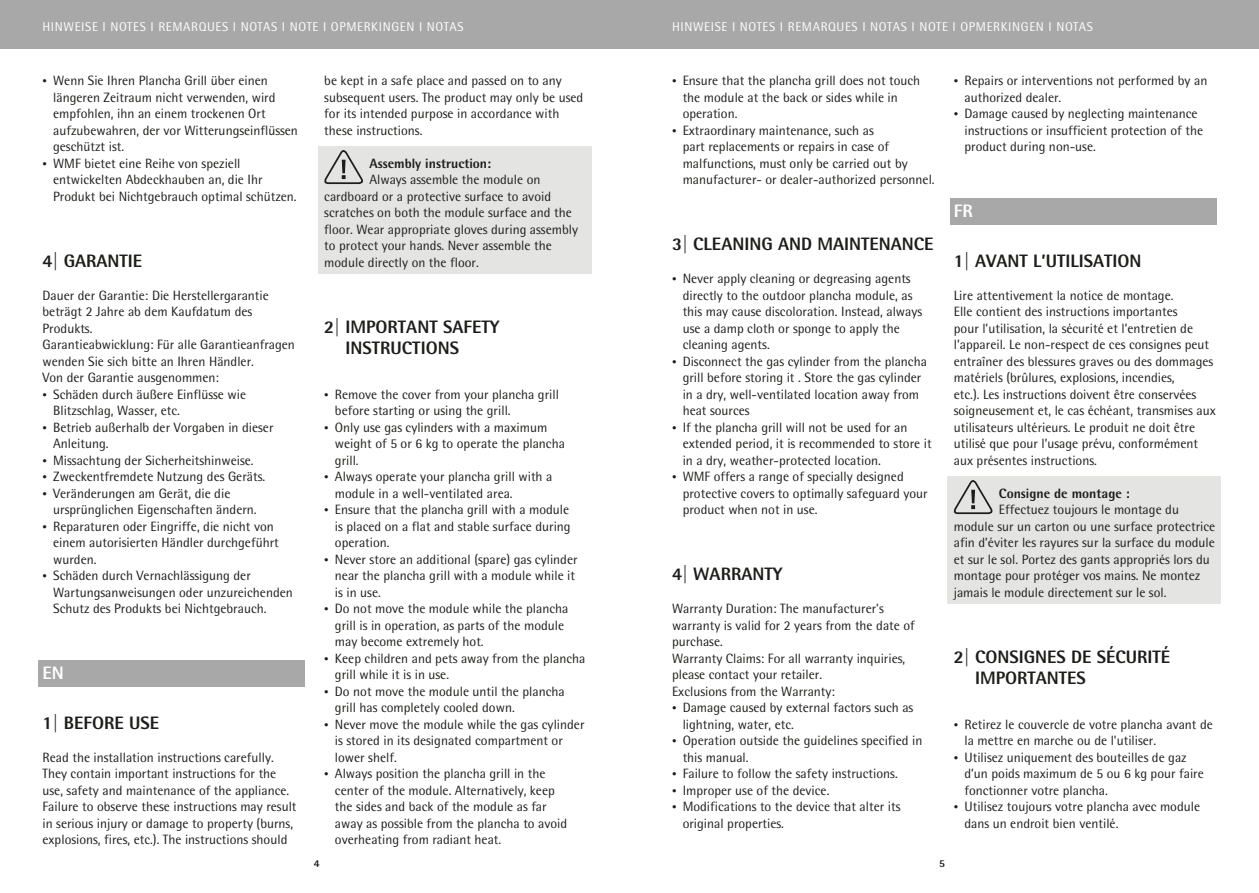
<style>
.page{position:relative;width:1259px;height:893px;background:#fff}
.page>*{position:absolute;margin:0;border:0;box-sizing:border-box;transform-origin:0 0}
.t1{font:700 18px/21px "WMF Rotis";color:#1d1d1b}
.t2{font:700 18px "WMF Rotis";color:#fff}
.t3{font:13.5px/16.5px "WMF Rotis";color:#1d1d1b}
.t4{font:700 13.5px "WMF Rotis";color:#1d1d1b}
.t5{font:12.75px "WMF Rotis";letter-spacing:.05em;color:#fff}
.t6{font:700 10.5px "WMF Rotis";color:#1d1d1b}
.s1{font-size:9px}
</style>
<div class="page">
<div style="left:629px;top:0;width:630px;height:49px;background:#a8a8a8"></div>
<div style="left:0;top:0;width:629px;height:49px;background:#a8a8a8"></div>
<div style="left:949px;top:199px;width:267px;height:26px;background:#a8a8a8"></div>
<div style="left:947px;top:476px;width:273px;height:128px;background:#e4e4e3"></div>
<svg style="left:954px;top:480px;width:38px;height:34px"></svg>
<div style="left:38px;top:661px;width:267px;height:26px;background:#a8a8a8"></div>
<div style="left:318px;top:146px;width:273px;height:128px;background:#e4e4e3"></div>
<svg style="left:324px;top:150px;width:39px;height:34px"></svg>
<p class="t5" style="left:43px;top:19px;width:422px">HINWEISE I NOTES I REMARQUES I NOTAS I NOTE I OPMERKINGEN I NOTAS</p>
<p class="t5" style="left:672px;top:19px;width:422px">HINWEISE I NOTES I REMARQUES I NOTAS I NOTE I OPMERKINGEN I NOTAS</p>
<p class="t3" style="left:53px;top:72px;width:246px;text-indent:-11px"><span class="s1">•</span> Wenn Sie Ihren Plancha Grill über einen längeren Zeitraum nicht verwenden, wird empfohlen, ihn an einem trockenen Ort aufzubewahren, der vor Witterungseinflüssen geschützt ist.</p>
<p class="t3" style="left:53px;top:155px;width:245px;text-indent:-11px"><span class="s1">•</span> WMF bietet eine Reihe von speziell entwickelten Abdeckhauben an, die Ihr<br>Produkt bei Nichtgebrauch optimal schützen.</p>
<h1 class="t1" style="left:43px;top:250px;width:101px">4| GARANTIE</h1>
<p class="t3" style="left:43px;top:287px;width:254px">Dauer der Garantie: Die Herstellergarantie beträgt 2 Jahre ab dem Kaufdatum des Produkts.<br>Garantieabwicklung: Für alle Garantieanfragen wenden Sie sich bitte an Ihren Händler.<br>Von der Garantie ausgenommen:</p>
<p class="t3" style="left:53px;top:386px;width:194px;text-indent:-11px"><span class="s1">•</span> Schäden durch äußere Einflüsse wie<br>Blitzschlag, Wasser, etc.</p>
<p class="t3" style="left:53px;top:419px;width:222px;text-indent:-11px"><span class="s1">•</span> Betrieb außerhalb der Vorgaben in dieser<br>Anleitung.</p>
<p class="t3" style="left:43px;top:452px;width:213px"><span class="s1">•</span> Missachtung der Sicherheitshinweise.</p>
<p class="t3" style="left:43px;top:468px;width:224px"><span class="s1">•</span> Zweckentfremdete Nutzung des Geräts.</p>
<p class="t3" style="left:53px;top:485px;width:205px;text-indent:-11px"><span class="s1">•</span> Veränderungen am Gerät, die die ursprünglichen Eigenschaften ändern.</p>
<p class="t3" style="left:53px;top:518px;width:227px;text-indent:-11px"><span class="s1">•</span> Reparaturen oder Eingriffe, die nicht von einem autorisierten Händler durchgeführt wurden.</p>
<p class="t3" style="left:53px;top:567px;width:241px;text-indent:-11px"><span class="s1">•</span> Schäden durch Vernachlässigung der<br>Wartungsanweisungen oder unzureichenden<br>Schutz des Produkts bei Nichtgebrauch.</p>
<h1 class="t2" style="left:43px;top:662px;width:23px">EN</h1>
<h1 class="t1" style="left:43px;top:712px;width:118px">1| BEFORE USE</h1>
<p class="t3" style="left:43px;top:749px;width:256px">Read the installation instructions carefully.<br>They contain important instructions for the use, safety and maintenance of the appliance.<br>Failure to observe these instructions may result in serious injury or damage to property (burns, explosions, fires, etc.). The instructions should</p>
<p class="t3" style="left:324px;top:72px;width:260px">be kept in a safe place and passed on to any subsequent users. The product may only be used for its intended purpose in accordance with these instructions.</p>
<p class="t4" style="left:369px;top:154px;width:123px">Assembly instruction:</p>
<p class="t3" style="left:324px;top:171px;width:255px;text-indent:45px">Always assemble the module on cardboard or a protective surface to avoid scratches on both the module surface and the floor. Wear appropriate gloves during assembly to protect your hands. Never assemble the module directly on the floor.</p>
<h1 class="t1" style="left:345px;top:316px;width:155px;text-indent:-21px">2| IMPORTANT SAFETY<br>INSTRUCTIONS</h1>
<p class="t3" style="left:335px;top:386px;width:226px;text-indent:-11px"><span class="s1">•</span> Remove the cover from your plancha grill before starting or using the grill.</p>
<p class="t3" style="left:335px;top:419px;width:231px;text-indent:-11px"><span class="s1">•</span> Only use gas cylinders with a maximum weight of 5 or 6 kg to operate the plancha grill.</p>
<p class="t3" style="left:335px;top:468px;width:219px;text-indent:-11px"><span class="s1">•</span> Always operate your plancha grill with a module in a well-ventilated area.</p>
<p class="t3" style="left:335px;top:501px;width:237px;text-align:justify;text-indent:-11px"><span class="s1">•</span> Ensure that the plancha grill with a module is placed on a flat and stable surface during operation.</p>
<p class="t3" style="left:335px;top:551px;width:244px;text-indent:-11px"><span class="s1">•</span> Never store an additional (spare) gas cylinder near the plancha grill with a module while it is in use.</p>
<p class="t3" style="left:335px;top:600px;width:235px;text-indent:-11px"><span class="s1">•</span> Do not move the module while the plancha grill is in operation, as parts of the module may become extremely hot.</p>
<p class="t3" style="left:335px;top:650px;width:252px;text-indent:-11px"><span class="s1">•</span> Keep children and pets away from the plancha grill while it is in use.</p>
<p class="t3" style="left:335px;top:683px;width:231px;text-indent:-11px"><span class="s1">•</span> Do not move the module until the plancha grill has completely cooled down.</p>
<p class="t3" style="left:335px;top:716px;width:251px;text-indent:-11px"><span class="s1">•</span> Never move the module while the gas cylinder is stored in its designated compartment or lower shelf.</p>
<p class="t3" style="left:335px;top:765px;width:234px;text-indent:-11px"><span class="s1">•</span> Always position the plancha grill in the center of the module. Alternatively, keep the sides and back of the module as far away as possible from the plancha to avoid overheating from radiant heat.</p>
<p class="t3" style="left:682px;top:72px;width:239px;text-indent:-11px"><span class="s1">•</span> Ensure that the plancha grill does not touch the module at the back or sides while in operation.</p>
<p class="t3" style="left:682px;top:122px;width:253px;text-indent:-11px"><span class="s1">•</span> Extraordinary maintenance, such as<br>part replacements or repairs in case of malfunctions, must only be carried out by manufacturer- or dealer-authorized personnel.</p>
<h1 class="t1" style="left:672px;top:233px;width:263px">3| CLEANING AND MAINTENANCE</h1>
<p class="t3" style="left:682px;top:270px;width:241px;text-indent:-11px"><span class="s1">•</span> Never apply cleaning or degreasing agents directly to the outdoor plancha module, as this may cause discoloration. Instead, always use a damp cloth or sponge to apply the cleaning agents.</p>
<p class="t3" style="left:682px;top:353px;width:246px;text-indent:-11px"><span class="s1">•</span> Disconnect the gas cylinder from the plancha grill before storing it . Store the gas cylinder in a dry, well-ventilated location away from heat sources</p>
<p class="t3" style="left:682px;top:419px;width:250px;text-indent:-11px"><span class="s1">•</span> If the plancha grill will not be used for an extended period, it is recommended to store it in a dry, weather-protected location.</p>
<p class="t3" style="left:682px;top:468px;width:246px;text-indent:-11px"><span class="s1">•</span> WMF offers a range of specially designed protective covers to optimally safeguard your product when not in use.</p>
<h1 class="t1" style="left:672px;top:563px;width:112px">4| WARRANTY</h1>
<p class="t3" style="left:672px;top:600px;width:244px">Warranty Duration: The manufacturer's warranty is valid for 2 years from the date of purchase.<br>Warranty Claims: For all warranty inquiries, please contact your retailer.<br>Exclusions from the Warranty:</p>
<p class="t3" style="left:682px;top:699px;width:232px;text-indent:-11px"><span class="s1">•</span> Damage caused by external factors such as lightning, water, etc.</p>
<p class="t3" style="left:682px;top:732px;width:241px;text-indent:-11px"><span class="s1">•</span> Operation outside the guidelines specified in this manual.</p>
<p class="t3" style="left:672px;top:765px;width:227px"><span class="s1">•</span> Failure to follow the safety instructions.</p>
<p class="t3" style="left:672px;top:782px;width:159px"><span class="s1">•</span> Improper use of the device.</p>
<p class="t3" style="left:682px;top:798px;width:219px;text-indent:-11px"><span class="s1">•</span> Modifications to the device that alter its original properties.</p>
<p class="t6" style="left:314px;top:857px;width:7px">4</p>
<p class="t6" style="left:939px;top:857px;width:7px">5</p>
<p class="t3" style="left:964px;top:72px;width:244px;text-indent:-11px"><span class="s1">•</span> Repairs or interventions not performed by an authorized dealer.</p>
<p class="t3" style="left:964px;top:105px;width:240px;text-indent:-11px"><span class="s1">•</span> Damage caused by neglecting maintenance instructions or insufficient protection of the product during non-use.</p>
<h1 class="t2" style="left:954px;top:200px;width:21px">FR</h1>
<h1 class="t1" style="left:954px;top:250px;width:189px">1| AVANT L’UTILISATION</h1>
<p class="t3" style="left:954px;top:287px;width:263px">Lire attentivement la notice de montage.<br>Elle contient des instructions importantes<br>pour l’utilisation, la sécurité et l’entretien de l’appareil. Le non-respect de ces consignes peut entraîner des blessures graves ou des dommages matériels (brûlures, explosions, incendies,<br>etc.). Les instructions doivent être conservées soigneusement et, le cas échéant, transmises aux utilisateurs ultérieurs. Le produit ne doit être utilisé que pour l’usage prévu, conformément aux présentes instructions.</p>
<p class="t4" style="left:999px;top:484px;width:132px">Consigne de montage :</p>
<p class="t3" style="left:954px;top:501px;width:263px;text-indent:45px">Effectuez toujours le montage du module sur un carton ou une surface protectrice afin d’éviter les rayures sur la surface du module et sur le sol. Portez des gants appropriés lors du montage pour protéger vos mains. Ne montez jamais le module directement sur le sol.</p>
<h1 class="t1" style="left:975px;top:646px;width:197px;text-indent:-21px">2| CONSIGNES DE SÉCURITÉ<br>IMPORTANTES</h1>
<p class="t3" style="left:964px;top:716px;width:250px;text-indent:-11px"><span class="s1">•</span> Retirez le couvercle de votre plancha avant de la mettre en marche ou de l'utiliser.</p>
<p class="t3" style="left:964px;top:749px;width:241px;text-indent:-11px"><span class="s1">•</span> Utilisez uniquement des bouteilles de gaz d’un poids maximum de 5 ou 6 kg pour faire fonctionner votre plancha.</p>
<p class="t3" style="left:964px;top:798px;width:237px;text-indent:-11px"><span class="s1">•</span> Utilisez toujours votre plancha avec module dans un endroit bien ventilé.</p>
</div>
